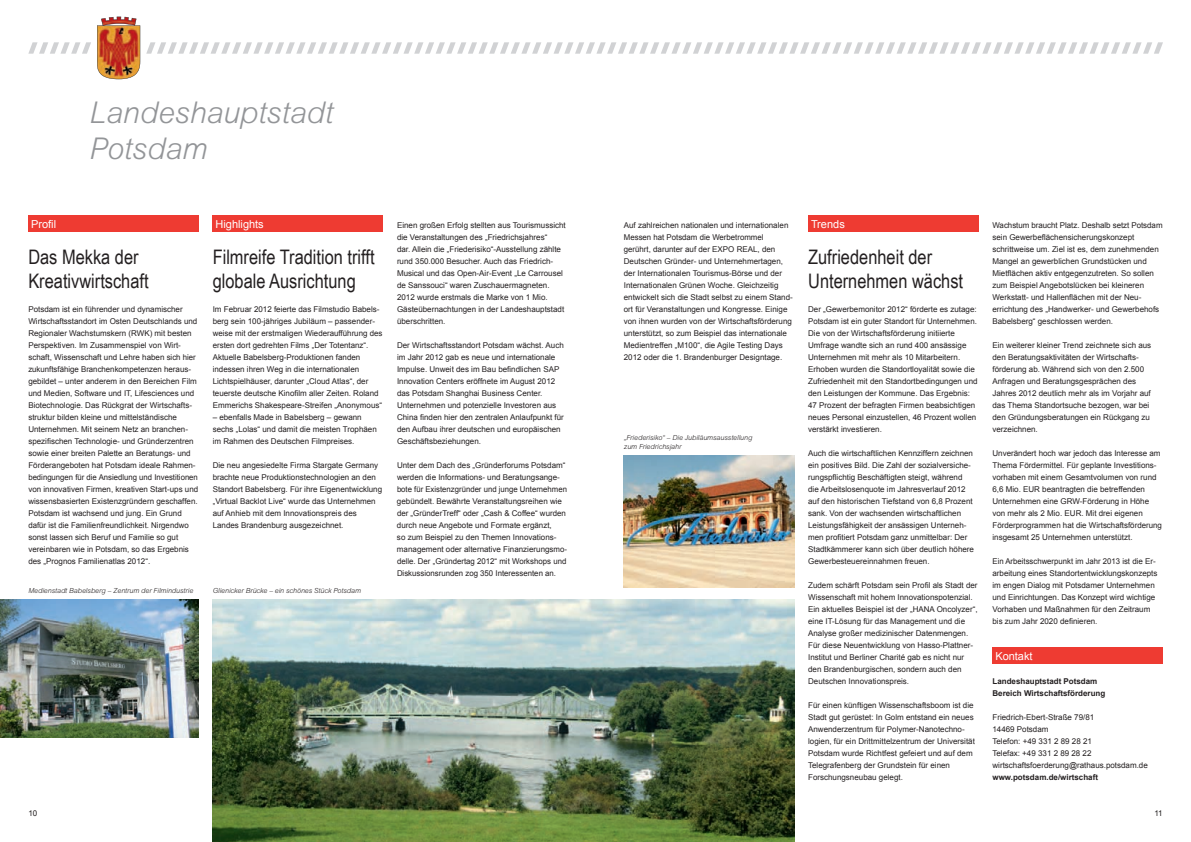
<style>
.page{position:relative;width:1191px;height:842px;background:#fff}
.page>*{position:absolute;margin:0;border:0;box-sizing:border-box;transform-origin:0 0}
.t1{font:italic 300 30px/36px "Arial";color:#939598}
.t2{font:20px/24px "Arial Narrow";color:#231f20}
.t3{font:11px "Arial";color:#fff}
.t4{font:8px/12px "Arial";color:#231f20}
.t5{font:700 8px/12px "Arial";color:#231f20}
.t6{font:italic 300 7px/9px "Arial";color:#231f20}
</style>
<div class="page">
<div style="left:28px;top:216px;width:170px;height:16px;background:#ee3b32"></div>
<div style="left:213px;top:216px;width:170px;height:16px;background:#ee3b32"></div>
<div style="left:808px;top:216px;width:170px;height:16px;background:#ee3b32"></div>
<div style="left:992px;top:648px;width:170px;height:16px;background:#ee3b32"></div>
<img style="left:624px;top:456px;width:170px;height:132px">
<img style="left:213px;top:600px;width:581px;height:242px">
<img style="left:0;top:600px;width:198px;height:137px">
<svg style="left:28px;top:17px;width:1135px;height:62px"></svg>
<h1 class="t1" style="left:90px;top:95px;width:245px">Landeshauptstadt<br>Potsdam</h1>
<h3 class="t3" style="left:31px;top:217px;width:27px">Profil</h3>
<h2 class="t2" style="left:28px;top:244px;width:122px">Das Mekka der<br>Kreativwirtschaft</h2>
<p class="t4" style="left:28px;top:303px;width:171px">Potsdam ist ein führender und dynamischer Wirtschaftsstandort im Osten Deutschlands und Regionaler Wachstumskern (RWK) mit besten Perspektiven. Im Zusammenspiel von Wirt&shy;schaft, Wissenschaft und Lehre haben sich hier zukunftsfähige Branchenkompetenzen heraus&shy;gebildet – unter anderem in den Bereichen Film und Medien, Software und IT, Lifesciences und Biotechnologie. Das Rückgrat der Wirtschafts&shy;struktur bilden kleine und mittelständische Unternehmen. Mit seinem Netz an branchen&shy;spezifischen Technologie- und Gründerzentren sowie einer breiten Palette an Beratungs- und Förderangeboten hat Potsdam ideale Rahmen&shy;bedingungen für die Ansiedlung und Investitionen von innovativen Firmen, kreativen Start-ups und wissensbasierten Existenzgründern geschaffen.<br>Potsdam ist wachsend und jung. Ein Grund dafür ist die Familienfreundlichkeit. Nirgendwo sonst lassen sich Beruf und Familie so gut vereinbaren wie in Potsdam, so das Ergebnis des „Prognos Familienatlas 2012“.</p>
<p class="t6" style="left:28px;top:586px;width:166px">Medienstadt Babelsberg – Zentrum der Filmindustrie</p>
<h3 class="t3" style="left:215px;top:217px;width:50px">Highlights</h3>
<h2 class="t2" style="left:213px;top:244px;width:163px">Filmreife Tradition trifft globale Ausrichtung</h2>
<p class="t4" style="left:213px;top:303px;width:171px">Im Februar 2012 feierte das Filmstudio Babels&shy;berg sein 100-jähriges Jubiläum – passender&shy;weise mit der erstmaligen Wiederaufführung des ersten dort gedrehten Films „Der Totentanz“.<br>Aktuelle Babelsberg-Produktionen fanden indessen ihren Weg in die internationalen Lichtspielhäuser, darunter „Cloud Atlas“, der teuerste deutsche Kinofilm aller Zeiten. Roland Emmerichs Shakespeare-Streifen „Anonymous“</p>
<p class="t4" style="left:213px;top:411px;width:166px">– ebenfalls Made in Babelsberg – gewann sechs „Lolas“ und damit die meisten Trophäen im Rahmen des Deutschen Filmpreises.</p>
<p class="t4" style="left:213px;top:459px;width:171px">Die neu angesiedelte Firma Stargate Germany brachte neue Produktionstechnologien an den Standort Babelsberg. Für ihre Eigenentwicklung „Virtual Backlot Live“ wurde das Unternehmen auf Anhieb mit dem Innovationspreis des Landes Brandenburg ausgezeichnet.</p>
<p class="t6" style="left:213px;top:586px;width:150px">Glienicker Brücke – ein schönes Stück Potsdam</p>
<p class="t4" style="left:397px;top:219px;width:170px">Einen großen Erfolg stellten aus Tourismussicht die Veranstaltungen des „Friedrichsjahres“<br>dar. Allein die „Friederisiko“-Ausstellung zählte rund 350.000 Besucher. Auch das Friedrich-Musical und das Open-Air-Event „Le Carrousel de Sanssouci“ waren Zuschauermagneten.<br>2012 wurde erstmals die Marke von 1 Mio.<br>Gästeübernachtungen in der Landeshauptstadt überschritten.</p>
<p class="t4" style="left:397px;top:339px;width:168px">Der Wirtschaftsstandort Potsdam wächst. Auch im Jahr 2012 gab es neue und internationale Impulse. Unweit des im Bau befindlichen SAP Innovation Centers eröffnete im August 2012 das Potsdam Shanghai Business Center.<br>Unternehmen und potenzielle Investoren aus China finden hier den zentralen Anlaufpunkt für den Aufbau ihrer deutschen und europäischen Geschäftsbeziehungen.</p>
<p class="t4" style="left:397px;top:459px;width:172px">Unter dem Dach des „Gründerforums Potsdam“ werden die Informations- und Beratungsange&shy;bote für Existenzgründer und junge Unternehmen gebündelt. Bewährte Veranstaltungsreihen wie der „GründerTreff“ oder „Cash &amp; Coffee“ wurden durch neue Angebote und Formate ergänzt,<br>so zum Beispiel zu den Themen Innovations&shy;management oder alternative Finanzierungsmo&shy;delle. Der „Gründertag 2012“ mit Workshops und Diskussionsrunden zog 350 Interessenten an.</p>
<p class="t4" style="left:624px;top:219px;width:170px">Auf zahlreichen nationalen und internationalen Messen hat Potsdam die Werbetrommel<br>gerührt, darunter auf der EXPO REAL, den Deutschen Gründer- und Unternehmertagen, der Internatio nalen Tourismus-Börse und der Internationalen Grünen Woche. Gleichzeitig entwickelt sich die Stadt selbst zu einem Stand&shy;ort für Veranstaltungen und Kongresse. Einige von ihnen wurden von der Wirtschaftsförderung unterstützt, so zum Beispiel das internationale Medientreffen „M100“, die Agile Testing Days 2012 oder die 1. Branden burger Designtage.</p>
<p class="t6" style="left:624px;top:432px;width:130px">„Friederisiko“ – Die Jubiläumsausstellung zum Friedrichsjahr</p>
<h3 class="t3" style="left:811px;top:217px;width:35px">Trends</h3>
<h2 class="t2" style="left:808px;top:244px;width:156px">Zufriedenheit der<br>Unternehmen wächst</h2>
<p class="t4" style="left:808px;top:303px;width:171px">Der „Gewerbemonitor 2012“ förderte es zutage:<br>Potsdam ist ein guter Standort für Unternehmen.<br>Die von der Wirtschaftsförderung initiierte Umfrage wandte sich an rund 400 ansässige Unternehmen mit mehr als 10 Mitarbeitern.<br>Erhoben wurden die Standortloyalität sowie die Zufriedenheit mit den Standortbedingungen und den Leistungen der Kommune. Das Ergebnis:<br>47 Prozent der befragten Firmen beabsichtigen neues Personal einzustellen, 46 Prozent wollen verstärkt investieren.</p>
<p class="t4" style="left:808px;top:447px;width:167px">Auch die wirtschaftlichen Kennziffern zeichnen ein positives Bild. Die Zahl der sozialversiche&shy;rungspflichtig Beschäftigten steigt, während die Arbeitslosenquote im Jahresverlauf 2012 auf den historischen Tiefstand von 6,8 Prozent sank. Von der wachsenden wirtschaftlichen Leistungsfähigkeit der ansässigen Unterneh&shy;men profitiert Potsdam ganz unmittelbar: Der Stadtkämmerer kann sich über deutlich höhere Gewerbesteuereinnahmen freuen.</p>
<p class="t4" style="left:808px;top:579px;width:171px">Zudem schärft Potsdam sein Profil als Stadt der Wissenschaft mit hohem Innovationspotenzial.<br>Ein aktuelles Beispiel ist der „HANA Oncolyzer“, eine IT-Lösung für das Management und die Analyse großer medizinischer Datenmengen.<br>Für diese Neuentwicklung von Hasso-Plattner-Institut und Berliner Charité gab es nicht nur den Brandenburgischen, sondern auch den Deutschen Innovationspreis.</p>
<p class="t4" style="left:808px;top:699px;width:168px">Für einen künftigen Wissenschaftsboom ist die Stadt gut gerüstet: In Golm entstand ein neues Anwenderzentrum für Polymer-Nanotechno&shy;logien, für ein Drittmittelzentrum der Universität Potsdam wurde Richtfest gefeiert und auf dem Telegrafenberg der Grundstein für einen Forschungsneubau gelegt.</p>
<p class="t4" style="left:992px;top:219px;width:172px">Wachstum braucht Platz. Deshalb setzt Potsdam sein Gewerbeflächensicherungskonzept schrittweise um. Ziel ist es, dem zunehmenden Mangel an gewerblichen Grundstücken und Mietflächen aktiv entgegenzutreten. So sollen zum Beispiel Angebotslücken bei kleineren Werkstatt- und Hallenflächen mit der Neu&shy;errichtung des „Handwerker- und Gewerbehofs Babelsberg“ geschlossen werden.</p>
<p class="t4" style="left:992px;top:339px;width:160px">Ein weiterer kleiner Trend zeichnete sich aus den Beratungsaktivitäten der Wirtschafts&shy;förderung ab. Während sich von den 2.500<br>Anfragen und Beratungsgesprächen des Jahres 2012 deutlich mehr als im Vorjahr auf das Thema Standortsuche bezogen, war bei den Gründungsberatungen ein Rückgang zu verzeichnen.</p>
<p class="t4" style="left:992px;top:447px;width:171px">Unverändert hoch war jedoch das Interesse am Thema Fördermittel. Für geplante Investitions&shy;vorhaben mit einem Gesamtvolumen von rund 6,6 Mio. EUR beantragten die betreffenden Unternehmen eine GRW-Förderung in Höhe von mehr als 2 Mio. EUR. Mit drei eigenen Förderprogrammen hat die Wirtschaftsförderung insgesamt 25 Unternehmen unterstützt.</p>
<p class="t4" style="left:992px;top:555px;width:166px">Ein Arbeitsschwerpunkt im Jahr 2013 ist die Er&shy;arbeitung eines Standortentwicklungskonzepts im engen Dialog mit Potsdamer Unternehmen und Einrichtungen. Das Konzept wird wichtige Vorhaben und Maßnahmen für den Zeitraum bis zum Jahr 2020 definieren.</p>
<h3 class="t3" style="left:995px;top:649px;width:39px">Kontakt</h3>
<p class="t5" style="left:992px;top:675px;width:114px">Landeshauptstadt Potsdam<br>Bereich Wirtschaftsförderung</p>
<p class="t4" style="left:992px;top:711px;width:157px">Friedrich-Ebert-Straße 79/81<br>14469 Potsdam<br>Telefon: +49 331 2 89 28 21<br>Telefax: +49 331 2 89 28 22 wirtschaftsfoerderung@rathaus.potsdam.de</p>
<p class="t5" style="left:992px;top:771px;width:107px">www.potsdam.de/wirtschaft</p>
<p class="t4" style="left:28px;top:807px;width:10px">10</p>
<p class="t4" style="left:1154px;top:807px;width:10px">11</p>
</div>
